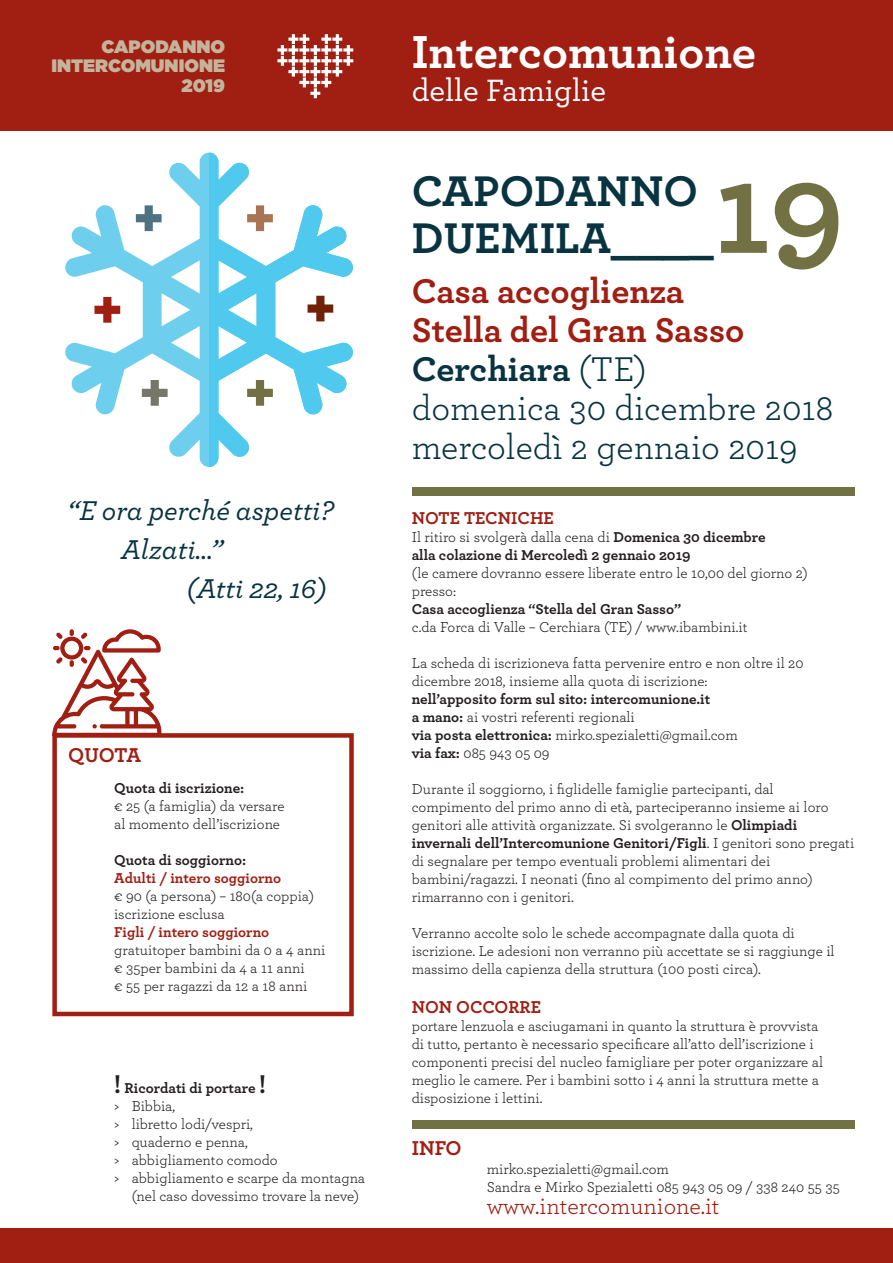
<style>
.page{position:relative;width:893px;height:1263px;background:#fff}
.page>*{position:absolute;margin:0;border:0;box-sizing:border-box;transform-origin:0 0}
.t1{font:700 131.55px "Archer";color:#727144}
.t2{font:700 48.45px "Archer";color:#fff}
.t3{font:700 45px/46.5px "Archer";color:#083441}
.t4{font:36px/39px "Archer";color:#083441}
.t5{font:500 32.25px "Archer";color:#fff}
.t6{font:italic 500 28.5px/39px "Archer";color:#083441}
.t7{font:24px "Archer";color:#a01e12}
.t8{font:700 21px "Archer";color:#a01e12}
.t9{font:900 18px/19.5px "Gotham HTF";color:#c3b49b;text-align:right}
.t10{font:700 18px "Archer";color:#a01e12}
.t11{font:15px/18px "Archer";color:#231f20}
.t12{font:700 15px/18px "Archer";color:#231f20}
.t13{font:700 15px "Archer";color:#a01e12}
.s1{font-size:27px}
.s2{font-size:43.8px}
.s3{font-weight:700;color:#a01e12}
.s4{font-weight:700}
.s5{font-weight:400}
</style>
<div class="page">
<div style="left:0;top:0;width:893px;height:131px;background:#a01e12"></div>
<div style="left:0;top:1228px;width:893px;height:35px;background:#a01e12"></div>
<svg style="left:277px;top:34px;width:76px;height:64px"></svg>
<svg style="left:65px;top:153px;width:144px;height:314px"></svg>
<svg style="left:209px;top:153px;width:144px;height:314px"></svg>
<div style="left:412px;top:487px;width:442px;height:8px;background:#727144"></div>
<div style="left:412px;top:1120px;width:442px;height:8px;background:#727144"></div>
<div style="left:52px;top:733px;width:302px;height:283px;border:4px solid #a01e12"></div>
<svg style="left:52px;top:629px;width:109px;height:108px"></svg>
<p class="t9" style="left:51px;top:36px;width:175px">CAPODANNO<br>INTERCOMUNIONE<br>2019</p>
<h3 class="t6" style="left:121px;top:489px;width:214px;text-indent:-54px">“E ora perché aspetti?<br>Alzati…”</h3>
<h3 class="t6" style="left:187px;top:567px;width:141px">(Atti 22, 16)</h3>
<h3 class="t8" style="left:68px;top:738px;width:74px">QUOTA</h3>
<p class="t12" style="left:114px;top:778px;width:132px">Quota di iscrizione:</p>
<p class="t11" style="left:114px;top:796px;width:172px">€ 25 (a famiglia) da versare al momento dell’iscrizione</p>
<p class="t12" style="left:114px;top:850px;width:133px">Quota di soggiorno:</p>
<p class="t13" style="left:114px;top:866px;width:168px">Adulti / intero soggiorno</p>
<p class="t11" style="left:114px;top:886px;width:201px">€ 90 (a persona) – 180(a coppia) iscrizione esclusa</p>
<p class="t13" style="left:114px;top:920px;width:157px">Figli / intero soggiorno</p>
<p class="t11" style="left:114px;top:940px;width:213px">gratuitoper bambini da 0 a 4 anni € 35per bambini da 4 a 11 anni<br>€ 55 per ragazzi da 12 a 18 anni</p>
<p class="t12" style="left:114px;top:1078px;width:154px"><span class="s1">!</span> Ricordati di portare <span class="s1">!</span></p>
<p class="t11" style="left:114px;top:1097px;width:63px">&gt; Bibbia,</p>
<p class="t11" style="left:114px;top:1115px;width:141px">&gt; libretto lodi/vespri,</p>
<p class="t11" style="left:114px;top:1133px;width:136px">&gt; quaderno e penna,</p>
<p class="t11" style="left:114px;top:1151px;width:166px">&gt; abbigliamento comodo</p>
<p class="t11" style="left:114px;top:1169px;width:253px">&gt; abbigliamento e scarpe da montagna</p>
<p class="t11" style="left:132px;top:1187px;width:229px">(nel caso dovessimo trovare la neve)</p>
<h2 class="t2" style="left:412px;top:13px;width:346px">Intercomunione</h2>
<h3 class="t5" style="left:412px;top:67px;width:196px">delle Famiglie</h3>
<h3 class="t3" style="left:412px;top:165px;width:303px">CAPODANNO<br>DUEMILA___<span class="s2">_</span></h3>
<h1 class="t1" style="left:714px;top:105px;width:132px">19</h1>
<h3 class="t4" style="left:412px;top:269px;width:423px"><span class="s3">Casa accoglienza<br>Stella del Gran Sasso<br></span><span class="s4">Cerchiara</span> (TE)<br>domenica 30 dicembre 2018 mercoledì 2 gennaio 2019</h3>
<p class="t10" style="left:412px;top:504px;width:144px">NOTE TECNICHE</p>
<p class="t12" style="left:412px;top:527px;width:355px"><span class="s5">Il ritiro si svolgerà dalla cena di</span> Domenica 30 dicembre alla colazione di Mercoledì 2 gennaio 2019</p>
<p class="t11" style="left:412px;top:563px;width:397px">(le camere dovranno essere liberate entro le 10,00 del giorno 2) presso:</p>
<p class="t12" style="left:412px;top:599px;width:271px">Casa accoglienza “Stella del Gran Sasso”</p>
<p class="t11" style="left:412px;top:617px;width:337px">c.da Forca di Valle – Cerchiara (TE) / www.ibambini.it</p>
<p class="t11" style="left:412px;top:653px;width:393px">La scheda di iscrizioneva fatta pervenire entro e non oltre il 20 dicembre 2018, insieme alla quota di iscrizione:</p>
<p class="t12" style="left:412px;top:689px;width:328px">nell’apposito form sul sito: intercomunione.it<br>a mano: <span class="s5">ai vostri referenti regionali<br></span>via posta elettronica: <span class="s5">mirko.spezialetti@gmail.com </span>via fax: <span class="s5">085 943 05 09</span></p>
<p class="t11" style="left:412px;top:779px;width:444px">Durante il soggiorno, i figlidelle famiglie partecipanti, dal compimento del primo anno di età, parteciperanno insieme ai loro genitori alle attività organizzate. Si svolgeranno le <span class="s4">Olimpiadi invernali dell’Intercomunione Genitori/Figli</span>. I genitori sono pregati di segnalare per tempo eventuali problemi alimentari dei bambini/ragazzi. I neonati (fino al compimento del primo anno) rimarranno con i genitori.</p>
<p class="t11" style="left:412px;top:923px;width:424px">Verranno accolte solo le schede accompagnate dalla quota di iscrizione. Le adesioni non verranno più accettate se si raggiunge il massimo della capienza della struttura (100 posti circa).</p>
<p class="t10" style="left:412px;top:993px;width:131px">NON OCCORRE</p>
<p class="t11" style="left:412px;top:1016px;width:413px">portare lenzuola e asciugamani in quanto la struttura è provvista di tutto, pertanto è necessario specificare all’atto dell’iscrizione i componenti precisi del nucleo famigliare per poter organizzare al meglio le camere. Per i bambini sotto i 4 anni la struttura mette a disposizione i lettini.</p>
<h3 class="t8" style="left:412px;top:1131px;width:51px">INFO</h3>
<p class="t11" style="left:487px;top:1159px;width:354px">mirko.spezialetti@gmail.com<br>Sandra e Mirko Spezialetti 085 943 05 09 / 338 240 55 35</p>
<h3 class="t7" style="left:487px;top:1189px;width:234px">www.intercomunione.it</h3>
</div>
